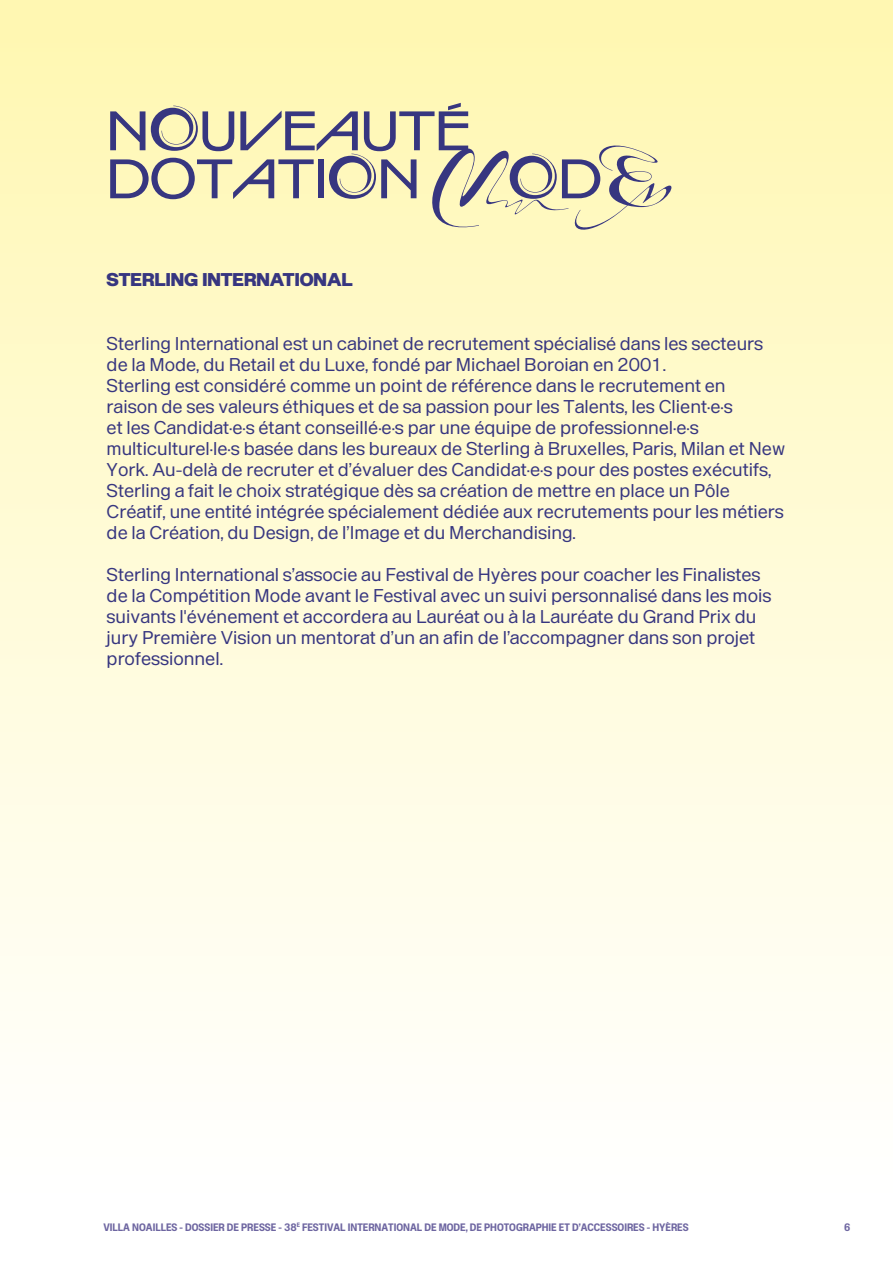
<style>
.page{position:relative;width:893px;height:1263px;background:#fff}
.page>*{position:absolute;margin:0;border:0;box-sizing:border-box;transform-origin:0 0}
.t1{font:55.5px/48px "Bramb ALT";letter-spacing:-.02em;color:#373680}
.t2{font:18px/21px "Enduro";color:#373680}
.t3{font:900 18px "Enduro";color:#373680}
.t4{font:700 10.5px "Enduro Narrow";color:#6e66a1}
.s1{font-family:"Black Mamba Trial Venom"}
</style>
<div class="page">
<div style="left:0;top:0;width:893px;height:1263px;background:linear-gradient(to bottom,#fff7b2,#fff)"></div>
<h1 class="t1" style="left:106px;top:108px;width:613px">N<span class="s1">O</span>UVEAUTÉ<br>DOTATI<span class="s1">O</span>N <span class="s1">MO</span>D<span class="s1">E</span></h1>
<p class="t3" style="left:107px;top:268px;width:248px">STERLING INTERNATIONAL</p>
<p class="t2" style="left:107px;top:333px;width:680px">Sterling International est un cabinet de recrutement spécialisé dans les secteurs de la Mode, du Retail et du Luxe, fondé par Michael Boroian en 2001.<br>Sterling est considéré comme un point de référence dans le recrutement en<br>raison de ses valeurs éthiques et de sa passion pour les Talents, les Client·e·s<br>et les Candidat·e·s étant conseillé·e·s par une équipe de professionnel·e·s multiculturel·le·s basée dans les bureaux de Sterling à Bruxelles, Paris, Milan et New York. Au-delà de recruter et d’évaluer des Candidat·e·s pour des postes exécutifs, Sterling a fait le choix stratégique dès sa création de mettre en place un Pôle Créatif, une entité intégrée spécialement dédiée aux recrutements pour les métiers de la Création, du Design, de l’Image et du Merchandising.</p>
<p class="t2" style="left:107px;top:564px;width:666px">Sterling International s’associe au Festival de Hyères pour coacher les Finalistes de la Compétition Mode avant le Festival avec un suivi personnalisé dans les mois suivants l'événement et accordera au Lauréat ou à la Lauréate du Grand Prix du jury Première Vision un mentorat d’un an afin de l’accompagner dans son projet professionnel.</p>
<p class="t4" style="left:103px;top:1220px;width:587px">VILLA NOAILLES - DOSSIER DE PRESSE - 38<sup>E</sup> FESTIVAL INTERNATIONAL DE MODE, DE PHOTOGRAPHIE ET D’ACCESSOIRES - HYÈRES</p>
<p class="t4" style="left:844px;top:1220px;width:8px">6</p>
</div>
